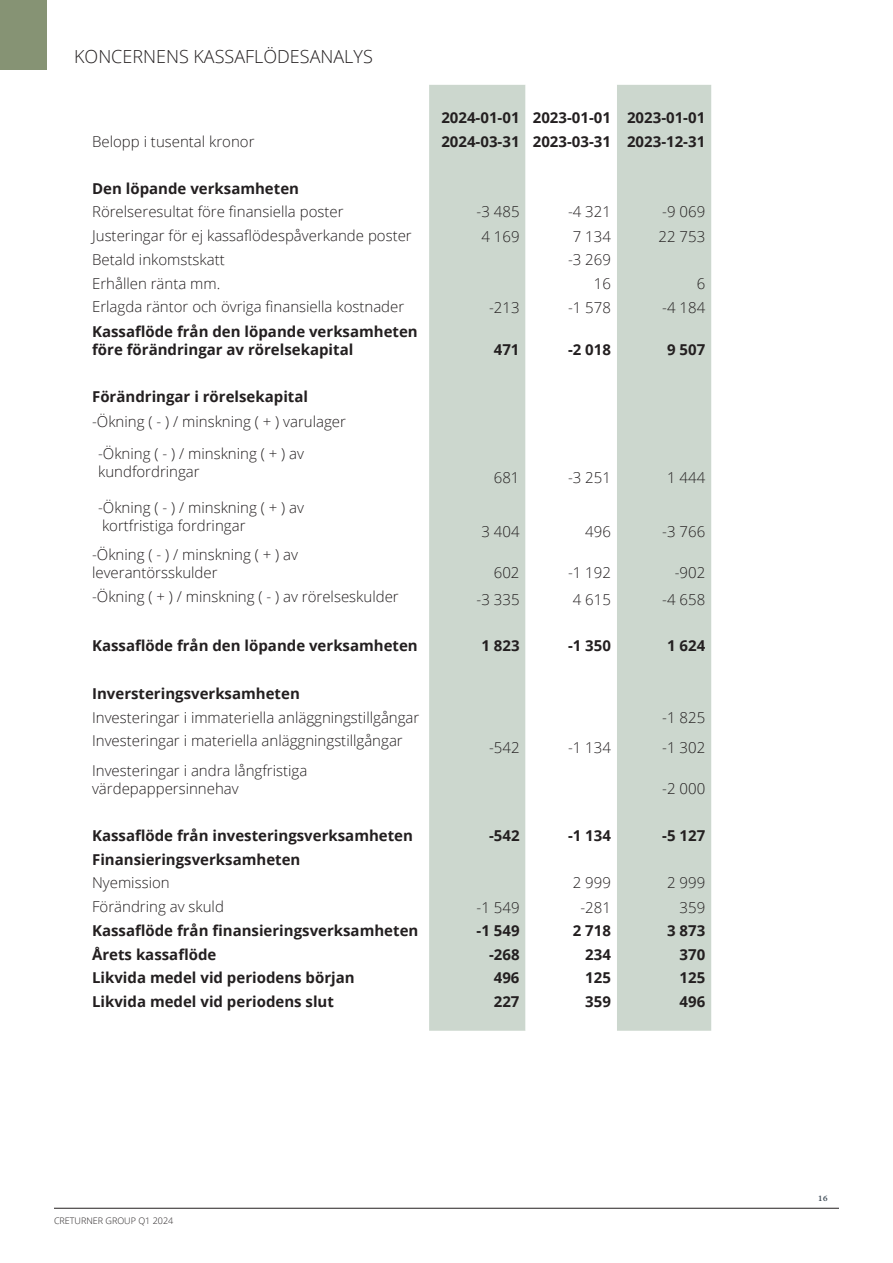
<style>
.page{position:relative;width:893px;height:1263px;background:#fff}
.page>*{position:absolute;margin:0;border:0;box-sizing:border-box;transform-origin:0 0}
.t1{font:300 18px "Open Sans";color:#231f20}
.t2{font:300 15px/18px "Open Sans";color:#231f20}
.t3{font:700 15px/18px "Open Sans";color:#231f20}
.t4{font:15px "Minion Pro";color:#3d4a55}
.t5{font:300 9px "Open Sans";color:#231f20}
</style>
<div class="page">
<div style="left:429px;top:85px;width:282px;height:946px;background:#ccd7ce"></div>
<svg style="left:526px;top:85px;width:91px;height:946px"></svg>
<hr style="left:54px;top:1208px;width:785px;height:1px;background:#231f20">
<div style="left:0;top:0;width:47px;height:70px;background:#869374"></div>
<p class="t1" style="left:74px;top:44px;width:300px">KONCERNENS KASSAFLÖDESANALYS</p>
<p class="t3" style="left:441px;top:109px;width:80px">2024-01-01</p>
<p class="t3" style="left:533px;top:109px;width:80px">2023-01-01</p>
<p class="t3" style="left:627px;top:109px;width:80px">2023-01-01</p>
<p class="t2" style="left:92px;top:132px;width:164px">Belopp i tusental kronor</p>
<p class="t3" style="left:441px;top:132px;width:80px">2024-03-31</p>
<p class="t3" style="left:533px;top:132px;width:80px">2023-03-31</p>
<p class="t3" style="left:627px;top:132px;width:80px">2023-12-31</p>
<p class="t3" style="left:92px;top:179px;width:208px">Den löpande verksamheten</p>
<p class="t2" style="left:92px;top:203px;width:253px">Rörelseresultat före finansiella poster</p>
<p class="t2" style="left:477px;top:203px;width:44px">-3 485</p>
<p class="t2" style="left:568px;top:203px;width:44px">-4 321</p>
<p class="t2" style="left:662px;top:203px;width:44px">-9 069</p>
<p class="t2" style="left:92px;top:226px;width:321px">Justeringar för ej kassaflödespåverkande poster</p>
<p class="t2" style="left:481px;top:227px;width:40px">4 169</p>
<p class="t2" style="left:573px;top:227px;width:40px">7 134</p>
<p class="t2" style="left:658px;top:227px;width:48px">22 753</p>
<p class="t2" style="left:92px;top:250px;width:134px">Betald inkomstskatt</p>
<p class="t2" style="left:568px;top:250px;width:44px">-3 269</p>
<p class="t2" style="left:92px;top:274px;width:130px">Erhållen ränta mm.</p>
<p class="t2" style="left:594px;top:274px;width:19px">16</p>
<p class="t2" style="left:697px;top:274px;width:10px">6</p>
<p class="t2" style="left:92px;top:297px;width:314px">Erlagda räntor och övriga finansiella kostnader</p>
<p class="t2" style="left:489px;top:298px;width:32px">-213</p>
<p class="t2" style="left:568px;top:298px;width:44px">-1 578</p>
<p class="t2" style="left:662px;top:298px;width:44px">-4 184</p>
<p class="t3" style="left:92px;top:322px;width:327px">Kassaflöde från den löpande verksamheten före förändringar av rörelsekapital</p>
<p class="t3" style="left:494px;top:340px;width:27px">471</p>
<p class="t3" style="left:568px;top:340px;width:44px">-2 018</p>
<p class="t3" style="left:667px;top:340px;width:40px">9 507</p>
<p class="t3" style="left:92px;top:387px;width:217px">Förändringar i rörelsekapital</p>
<p class="t2" style="left:92px;top:413px;width:255px">-Ökning ( - ) / minskning ( + ) varulager</p>
<p class="t2" style="left:98px;top:444px;width:207px">-Ökning ( - ) / minskning ( + ) av kundfordringar</p>
<p class="t2" style="left:494px;top:468px;width:27px">681</p>
<p class="t2" style="left:568px;top:468px;width:44px">-3 251</p>
<p class="t2" style="left:667px;top:468px;width:40px">1 444</p>
<p class="t2" style="left:98px;top:498px;width:207px">-Ökning ( - ) / minskning ( + ) av</p>
<p class="t2" style="left:102px;top:516px;width:145px">kortfristiga fordringar</p>
<p class="t2" style="left:481px;top:522px;width:40px">3 404</p>
<p class="t2" style="left:585px;top:522px;width:27px">496</p>
<p class="t2" style="left:662px;top:522px;width:44px">-3 766</p>
<p class="t2" style="left:92px;top:545px;width:207px">-Ökning ( - ) / minskning ( + ) av leverantörsskulder</p>
<p class="t2" style="left:494px;top:563px;width:27px">602</p>
<p class="t2" style="left:568px;top:563px;width:44px">-1 192</p>
<p class="t2" style="left:675px;top:563px;width:32px">-902</p>
<p class="t2" style="left:92px;top:587px;width:308px">-Ökning ( + ) / minskning ( - ) av rörelseskulder</p>
<p class="t2" style="left:477px;top:590px;width:44px">-3 335</p>
<p class="t2" style="left:573px;top:590px;width:40px">4 615</p>
<p class="t2" style="left:662px;top:590px;width:44px">-4 658</p>
<p class="t3" style="left:92px;top:637px;width:327px">Kassaflöde från den löpande verksamheten</p>
<p class="t3" style="left:481px;top:637px;width:40px">1 823</p>
<p class="t3" style="left:568px;top:637px;width:44px">-1 350</p>
<p class="t3" style="left:667px;top:637px;width:40px">1 624</p>
<p class="t3" style="left:92px;top:684px;width:209px">Inversteringsverksamheten</p>
<p class="t2" style="left:92px;top:708px;width:329px">Investeringar i immateriella anläggningstillgångar</p>
<p class="t2" style="left:662px;top:708px;width:44px">-1 825</p>
<p class="t2" style="left:92px;top:731px;width:312px">Investeringar i materiella anläggningstillgångar</p>
<p class="t2" style="left:489px;top:738px;width:32px">-542</p>
<p class="t2" style="left:568px;top:738px;width:44px">-1 134</p>
<p class="t2" style="left:662px;top:738px;width:44px">-1 302</p>
<p class="t2" style="left:92px;top:761px;width:217px">Investeringar i andra långfristiga värdepappersinnehav</p>
<p class="t2" style="left:662px;top:779px;width:44px">-2 000</p>
<p class="t3" style="left:92px;top:826px;width:322px">Kassaflöde från investeringsverksamheten</p>
<p class="t3" style="left:489px;top:826px;width:32px">-542</p>
<p class="t3" style="left:568px;top:826px;width:44px">-1 134</p>
<p class="t3" style="left:662px;top:826px;width:44px">-5 127</p>
<p class="t3" style="left:92px;top:850px;width:210px">Finansieringsverksamheten</p>
<p class="t2" style="left:92px;top:873px;width:79px">Nyemission</p>
<p class="t2" style="left:573px;top:873px;width:40px">2 999</p>
<p class="t2" style="left:667px;top:873px;width:40px">2 999</p>
<p class="t2" style="left:92px;top:897px;width:133px">Förändring av skuld</p>
<p class="t2" style="left:477px;top:898px;width:44px">-1 549</p>
<p class="t2" style="left:580px;top:898px;width:32px">-281</p>
<p class="t2" style="left:679px;top:898px;width:27px">359</p>
<p class="t3" style="left:92px;top:921px;width:328px">Kassaflöde från finansieringsverksamheten</p>
<p class="t3" style="left:477px;top:921px;width:44px">-1 549</p>
<p class="t3" style="left:573px;top:921px;width:40px">2 718</p>
<p class="t3" style="left:667px;top:921px;width:40px">3 873</p>
<p class="t3" style="left:92px;top:945px;width:126px">Årets kassaflöde</p>
<p class="t3" style="left:489px;top:945px;width:32px">-268</p>
<p class="t3" style="left:585px;top:945px;width:27px">234</p>
<p class="t3" style="left:679px;top:945px;width:27px">370</p>
<p class="t3" style="left:92px;top:968px;width:264px">Likvida medel vid periodens början</p>
<p class="t3" style="left:494px;top:968px;width:27px">496</p>
<p class="t3" style="left:585px;top:968px;width:27px">125</p>
<p class="t3" style="left:679px;top:968px;width:27px">125</p>
<p class="t3" style="left:92px;top:992px;width:243px">Likvida medel vid periodens slut</p>
<p class="t3" style="left:494px;top:992px;width:27px">227</p>
<p class="t3" style="left:585px;top:992px;width:27px">359</p>
<p class="t3" style="left:679px;top:992px;width:27px">496</p>
<p class="t5" style="left:54px;top:1215px;width:121px">CRETURNER GROUP Q1 2024</p>
<p class="t4" style="left:818px;top:1186px;width:12px">16</p>
</div>
